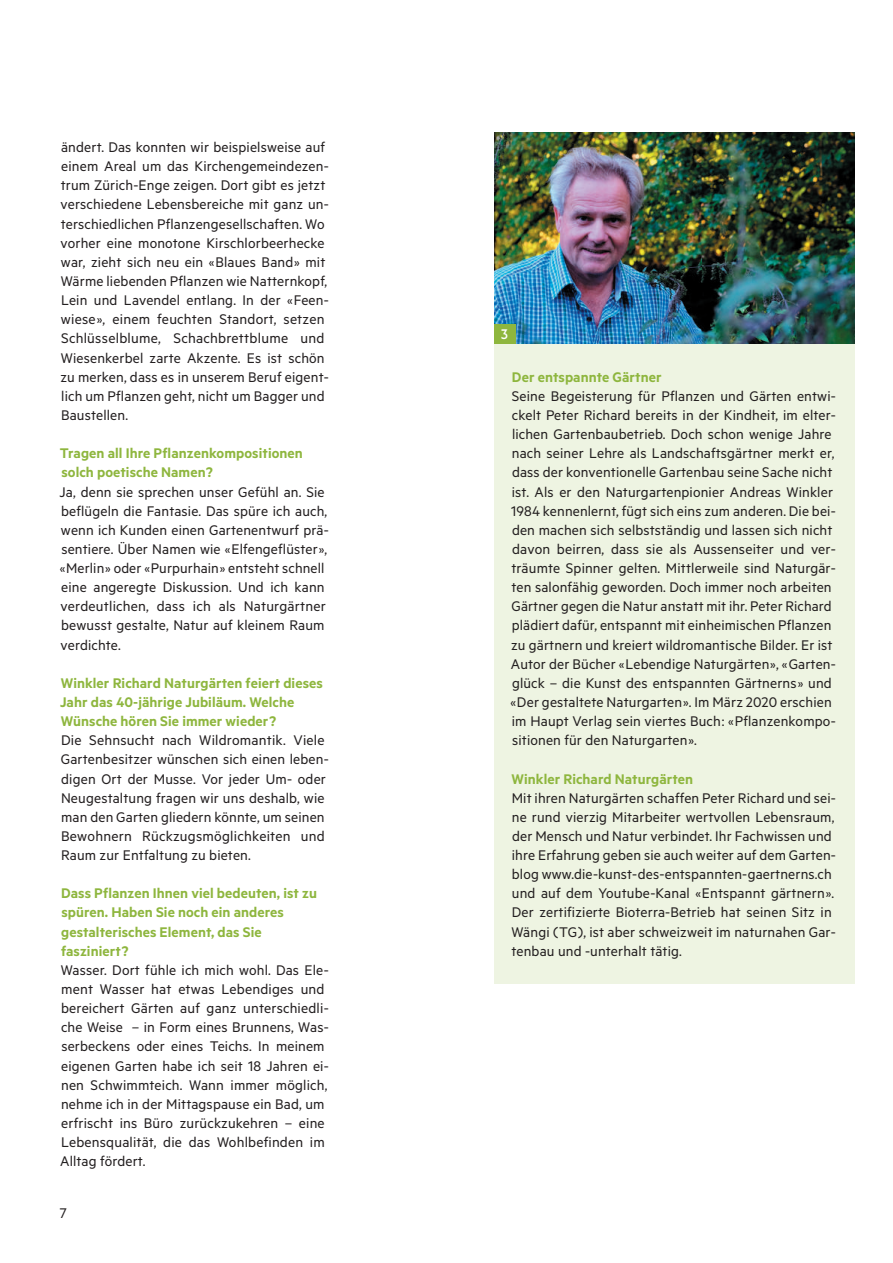
<style>
.page{position:relative;width:893px;height:1263px;background:#fff}
.page>*{position:absolute;margin:0;border:0;box-sizing:border-box;transform-origin:0 0}
.t1{font:15.75px/19.2px "Metric";letter-spacing:.01em;color:#231f20}
.t2{font:600 15.75px/19.2px "Metric";letter-spacing:.005em;color:#8eb63e}
.t3{font:500 15.75px "Metric";color:#fff}
</style>
<div class="page">
<div style="left:494px;top:133px;width:361px;height:851px;background:#eef4e2"></div>
<img style="left:494px;top:133px;width:361px;height:210px">
<div style="left:494px;top:324px;width:21px;height:19px;background:#8eb63e"></div>
<p class="t1" style="left:60px;top:137px;width:270px">ändert. Das konnten wir beispielsweise auf einem Areal um das Kirchengemeindezen&shy;trum Zürich-Enge zeigen. Dort gibt es jetzt verschiedene Lebensbereiche mit ganz un&shy;terschiedlichen Pflanzengesellschaften. Wo vorher eine monotone Kirschlorbeerhecke war, zieht sich neu ein «Blaues Band» mit Wärme liebenden Pflanzen wie Natternkopf, Lein und Lavendel entlang. In der «Feen&shy;wiese», einem feuchten Standort, setzen Schlüsselblume, Schachbrettblume und Wiesenkerbel zarte Akzente. Es ist schön zu merken, dass es in unserem Beruf eigent&shy;lich um Pflanzen geht, nicht um Bagger und Baustellen.</p>
<p class="t2" style="left:60px;top:443px;width:244px">Tragen all Ihre Pflanzenkompositionen solch poetische Namen?</p>
<p class="t1" style="left:60px;top:481px;width:271px">Ja, denn sie sprechen unser Gefühl an. Sie beflügeln die Fantasie. Das spüre ich auch, wenn ich Kunden einen Gartenentwurf prä&shy;sentiere. Über Namen wie «Elfengeflüster», «Merlin» oder «Purpurhain» entsteht schnell eine angeregte Diskussion. Und ich kann verdeutlichen, dass ich als Naturgärtner bewusst gestalte, Natur auf kleinem Raum verdichte.</p>
<p class="t2" style="left:60px;top:673px;width:264px">Winkler Richard Naturgärten feiert dieses<br>Jahr das 40-jährige Jubiläum. Welche<br>Wünsche hören Sie immer wieder?</p>
<p class="t1" style="left:61px;top:730px;width:269px">Die Sehnsucht nach Wildromantik. Viele Gartenbesitzer wünschen sich einen leben&shy;digen Ort der Musse. Vor jeder Um- oder Neugestaltung fragen wir uns deshalb, wie man den Garten gliedern könnte, um seinen Bewohnern Rückzugsmöglichkeiten und Raum zur Entfaltung zu bieten.</p>
<p class="t2" style="left:61px;top:883px;width:257px">Dass Pflanzen Ihnen viel bedeuten, ist zu spüren. Haben Sie noch ein anderes gestalterisches Element, das Sie fasziniert?</p>
<p class="t1" style="left:60px;top:960px;width:270px">Wasser. Dort fühle ich mich wohl. Das Ele&shy;ment Wasser hat etwas Lebendiges und bereichert Gärten auf ganz unterschiedli&shy;che Weise – in Form eines Brunnens, Was&shy;serbeckens oder eines Teichs. In meinem eigenen Garten habe ich seit 18 Jahren ei&shy;nen Schwimmteich. Wann immer möglich, nehme ich in der Mittagspause ein Bad, um erfrischt ins Büro zurückzukehren – eine Lebensqualität, die das Wohlbefinden im Alltag fördert.</p>
<p class="t1" style="left:60px;top:1203px;width:8px">7</p>
<p class="t3" style="left:501px;top:325px;width:8px">3</p>
<p class="t2" style="left:512px;top:367px;width:151px">Der entspannte Gärtner</p>
<p class="t1" style="left:510px;top:386px;width:327px">Seine Begeisterung für Pflanzen und Gärten entwi&shy;ckelt Peter Richard bereits in der Kindheit, im elter&shy;lichen Gartenbaubetrieb. Doch schon wenige Jahre nach seiner Lehre als Landschaftsgärtner merkt er, dass der konventionelle Gartenbau seine Sache nicht ist. Als er den Naturgartenpionier Andreas Winkler 1984 kennenlernt, fügt sich eins zum anderen. Die bei&shy;den machen sich selbstständig und lassen sich nicht davon beirren, dass sie als Aussenseiter und ver&shy;träumte Spinner gelten. Mittlerweile sind Naturgär&shy;ten salonfähig geworden. Doch immer noch arbeiten Gärtner gegen die Natur anstatt mit ihr. Peter Richard plädiert dafür, entspannt mit einheimischen Pflanzen zu gärtnern und kreiert wildromantische Bilder. Er ist Autor der Bücher «Lebendige Naturgärten», «Garten&shy;glück – die Kunst des entspannten Gärtnerns» und «Der gestaltete Naturgarten». Im März 2020 erschien im Haupt Verlag sein viertes Buch: «Pflanzenkompo&shy;sitionen für den Naturgarten».</p>
<p class="t2" style="left:512px;top:768px;width:183px">Winkler Richard Naturgärten</p>
<p class="t1" style="left:511px;top:788px;width:326px">Mit ihren Naturgärten schaffen Peter Richard und sei&shy;ne rund vierzig Mitarbeiter wertvollen Lebensraum, der Mensch und Natur verbindet. Ihr Fachwissen und ihre Erfahrung geben sie auch weiter auf dem Garten&shy;blog www.die-kunst-des-entspannten-gaertnerns.ch und auf dem Youtube-Kanal «Entspannt gärtnern».<br>Der zertifizierte Bioterra-Betrieb hat seinen Sitz in Wängi (TG), ist aber schweizweit im naturnahen Gar&shy;tenbau und -unterhalt tätig.</p>
</div>
